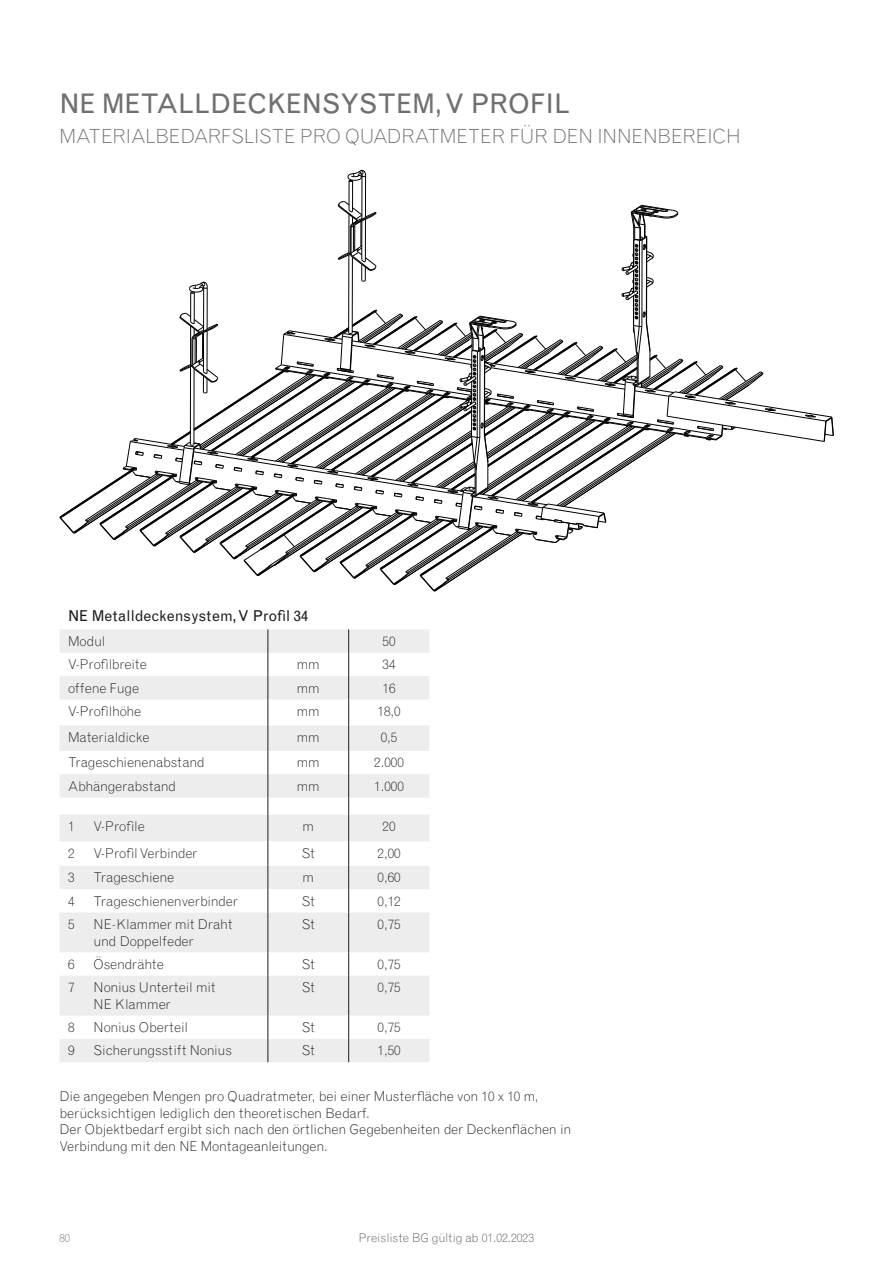
<style>
.page{position:relative;width:893px;height:1263px;background:#fff}
.page>*{position:absolute;margin:0;border:0;box-sizing:border-box;transform-origin:0 0}
.t1{font:27px "Grotesque MT Std";letter-spacing:-.005em;color:#70706f}
.t2{font:300 19.5px "Grotesque MT Std";letter-spacing:-.005em;color:#70706f}
.t3{font:15px "Grotesque MT Std";color:#1d1d1b}
.t4{font:300 13.5px/16.5px "Grotesque MT Std";letter-spacing:-.015em;color:#1d1d1b}
.t5{font:300 12px "Grotesque MT Std";color:#575756}
.t6{font:300 11.25px "Grotesque MT Std";color:#70706f}
</style>
<div class="page">
<svg style="left:60px;top:170px;width:774px;height:422px"></svg>
<svg style="left:60px;top:629px;width:369px;height:433px;fill:#ededed"></svg>
<hr style="left:268px;top:912px;width:1px;height:40px;background:#1d1d1b">
<svg style="left:268px;top:952px;width:1px;height:24px"></svg>
<hr style="left:268px;top:976px;width:1px;height:39px;background:#1d1d1b">
<svg style="left:268px;top:1015px;width:1px;height:47px"></svg>
<svg style="left:268px;top:629px;width:1px;height:283px"></svg>
<svg style="left:348px;top:629px;width:1px;height:283px"></svg>
<hr style="left:348px;top:912px;width:1px;height:40px;background:#1d1d1b">
<svg style="left:348px;top:952px;width:1px;height:24px"></svg>
<hr style="left:348px;top:976px;width:1px;height:39px;background:#1d1d1b">
<svg style="left:348px;top:1015px;width:1px;height:47px"></svg>
<p class="t1" style="left:60px;top:88px;width:512px">NE METALLDECKENSYSTEM, V PROFIL</p>
<p class="t2" style="left:60px;top:124px;width:683px">MATERIALBEDARFSLISTE PRO QUADRATMETER FÜR DEN INNENBEREICH</p>
<p class="t3" style="left:68px;top:607px;width:242px">NE Metalldeckensystem, V Profil 34</p>
<p class="t4" style="left:68px;top:633px;width:39px">Modul</p>
<p class="t4" style="left:383px;top:633px;width:14px">50</p>
<p class="t4" style="left:68px;top:656px;width:80px">V-Profilbreite</p>
<p class="t4" style="left:297px;top:656px;width:25px">mm</p>
<p class="t4" style="left:383px;top:656px;width:14px">34</p>
<p class="t4" style="left:68px;top:680px;width:73px">offene Fuge</p>
<p class="t4" style="left:297px;top:680px;width:25px">mm</p>
<p class="t4" style="left:383px;top:680px;width:14px">16</p>
<p class="t4" style="left:68px;top:703px;width:75px">V-Profilhöhe</p>
<p class="t4" style="left:297px;top:703px;width:25px">mm</p>
<p class="t4" style="left:378px;top:703px;width:25px">18,0</p>
<p class="t4" style="left:68px;top:729px;width:83px">Materialdicke</p>
<p class="t4" style="left:297px;top:729px;width:25px">mm</p>
<p class="t4" style="left:381px;top:729px;width:18px">0,5</p>
<p class="t4" style="left:68px;top:754px;width:138px">Trageschienenabstand</p>
<p class="t4" style="left:297px;top:754px;width:25px">mm</p>
<p class="t4" style="left:374px;top:754px;width:31px">2.000</p>
<p class="t4" style="left:68px;top:778px;width:110px">Abhängerabstand</p>
<p class="t4" style="left:297px;top:778px;width:25px">mm</p>
<p class="t4" style="left:374px;top:778px;width:31px">1.000</p>
<p class="t4" style="left:68px;top:818px;width:8px">1</p>
<p class="t4" style="left:94px;top:818px;width:53px">V-Profile</p>
<p class="t4" style="left:303px;top:818px;width:13px">m</p>
<p class="t4" style="left:383px;top:818px;width:14px">20</p>
<p class="t4" style="left:68px;top:845px;width:8px">2</p>
<p class="t4" style="left:94px;top:845px;width:105px">V-Profil Verbinder</p>
<p class="t4" style="left:302px;top:845px;width:15px">St</p>
<p class="t4" style="left:378px;top:845px;width:25px">2,00</p>
<p class="t4" style="left:68px;top:869px;width:8px">3</p>
<p class="t4" style="left:94px;top:869px;width:82px">Trageschiene</p>
<p class="t4" style="left:303px;top:869px;width:13px">m</p>
<p class="t4" style="left:378px;top:869px;width:25px">0,60</p>
<p class="t4" style="left:68px;top:893px;width:8px">4</p>
<p class="t4" style="left:94px;top:893px;width:146px">Trageschienenverbinder</p>
<p class="t4" style="left:302px;top:893px;width:15px">St</p>
<p class="t4" style="left:378px;top:893px;width:25px">0,12</p>
<p class="t4" style="left:68px;top:916px;width:8px">5</p>
<p class="t4" style="left:94px;top:916px;width:140px">NE-Klammer mit Draht und Doppelfeder</p>
<p class="t4" style="left:302px;top:916px;width:15px">St</p>
<p class="t4" style="left:378px;top:916px;width:25px">0,75</p>
<p class="t4" style="left:68px;top:956px;width:8px">6</p>
<p class="t4" style="left:94px;top:956px;width:72px">Ösendrähte</p>
<p class="t4" style="left:302px;top:956px;width:15px">St</p>
<p class="t4" style="left:378px;top:956px;width:25px">0,75</p>
<p class="t4" style="left:68px;top:979px;width:8px">7</p>
<p class="t4" style="left:94px;top:979px;width:124px">Nonius Unterteil mit<br>NE Klammer</p>
<p class="t4" style="left:302px;top:979px;width:15px">St</p>
<p class="t4" style="left:378px;top:979px;width:25px">0,75</p>
<p class="t4" style="left:68px;top:1019px;width:8px">8</p>
<p class="t4" style="left:94px;top:1019px;width:96px">Nonius Oberteil</p>
<p class="t4" style="left:302px;top:1019px;width:15px">St</p>
<p class="t4" style="left:378px;top:1019px;width:25px">0,75</p>
<p class="t4" style="left:68px;top:1042px;width:8px">9</p>
<p class="t4" style="left:94px;top:1042px;width:140px">Sicherungsstift Nonius</p>
<p class="t4" style="left:302px;top:1042px;width:15px">St</p>
<p class="t4" style="left:378px;top:1042px;width:25px">1,50</p>
<p class="t4" style="left:60px;top:1088px;width:480px">Die angegeben Mengen pro Quadratmeter, bei einer Musterfläche von 10 x 10 m,</p>
<p class="t4" style="left:60px;top:1105px;width:312px">berücksichtigen lediglich den theoretischen Bedarf.</p>
<p class="t4" style="left:60px;top:1121px;width:513px">Der Objektbedarf ergibt sich nach den örtlichen Gegebenheiten der Deckenflächen in</p>
<p class="t4" style="left:60px;top:1138px;width:270px">Verbindung mit den NE Montageanleitungen.</p>
<p class="t6" style="left:60px;top:1231px;width:12px">80</p>
<p class="t5" style="left:359px;top:1230px;width:177px">Preisliste BG gültig ab 01.02.2023</p>
</div>
